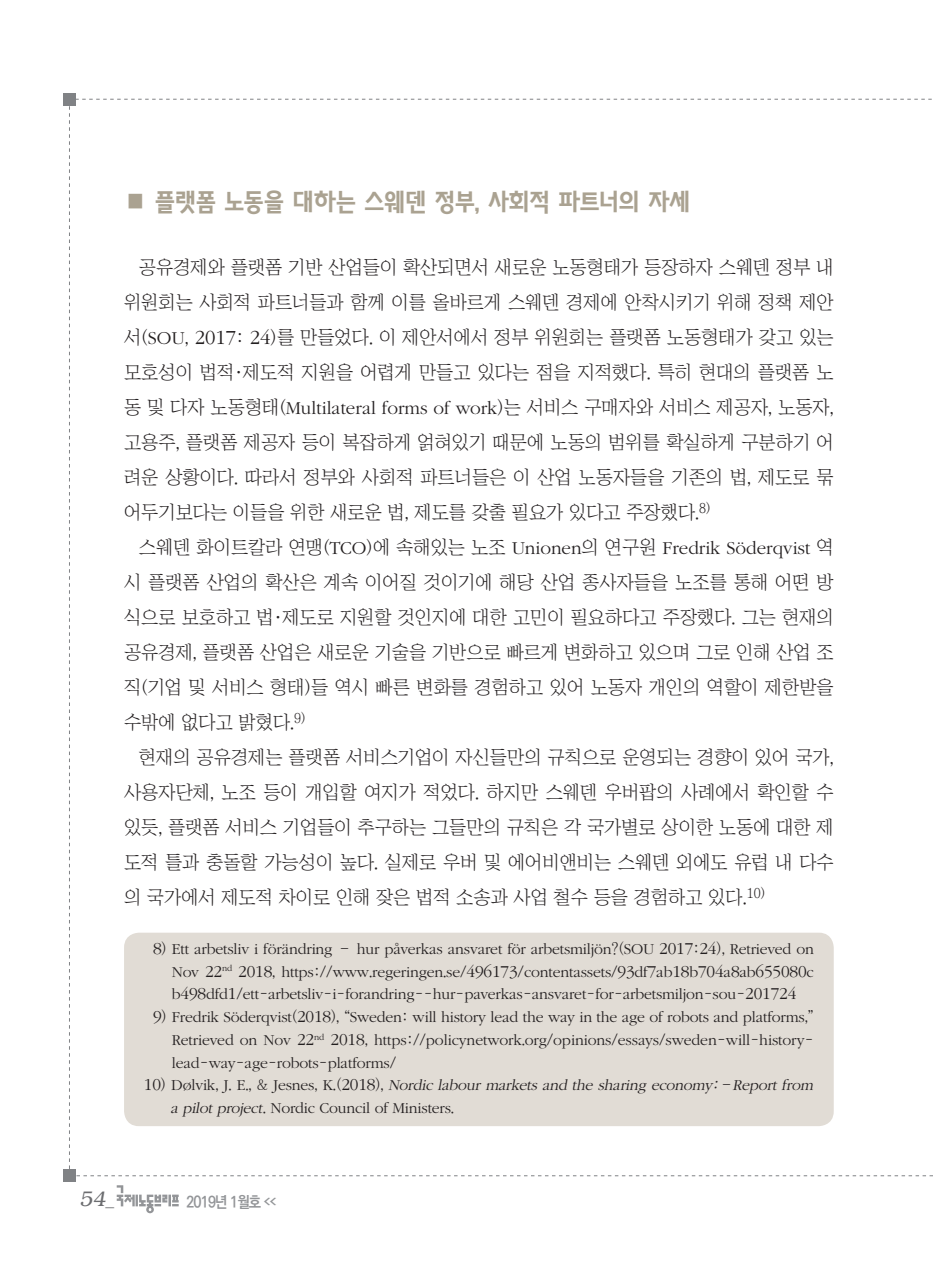
<style>
.page{position:relative;width:933px;height:1275px;background:#fff}
.page>*{position:absolute;margin:0;border:0;box-sizing:border-box;transform-origin:0 0}
.서론{font:24.5px "KBI Zfor SM Esgo H";letter-spacing:-.03em;color:#aaa291}
.t1{font:italic 300 21px "Bookman";color:#6c6d70}
.본문{font:18.9px/35px "Chosunilbo NM";color:#231f20;text-align:justify}
.각주{font:300 15.75px/22.8px "ITC Garamond Std";letter-spacing:-.01em;color:#231f20;text-align:justify}
.각주-2{font:italic 300 15.75px/22.8px "ITC Garamond Std";color:#231f20}
.t2{font:700 15.75px "Ko Pub Dotum";letter-spacing:-.055em;color:#939598;scale:.9 1}
.s1{font-family:"ITC Garamond Std";font-weight:300}
.s2{font-family:"ITC Garamond Std";font-weight:300;font-size:20.82px}
.s3{font-size:17.32px}
.s4{font-family:"Chosunilbo NM";font-weight:400}
.s5{font-style:normal;font-size:17.32px}
.s6{font-family:"Chosunilbo NM";font-weight:400;font-style:normal}
.s7{font-style:normal}
.s8{font-family:"Helvetica";font-weight:400;font-style:normal;font-size:17.5px}
.s9{font-size:7.88px}
</style>
<div class="page">
<div style="left:64px;top:1170px;width:12px;height:12px;background:#808285"></div>
<div style="left:64px;top:93px;width:12px;height:12px;background:#808285"></div>
<svg style="left:117px;top:1185px;width:62px;height:28px"></svg>
<div style="left:124px;top:933px;width:709px;height:193px;background:#e1dcd5;border-radius:15px"></div>
<p class="서론" style="left:124px;top:187px;width:568px">■ 플랫폼 노동을 대하는 스웨덴 정부, 사회적 파트너의 자세</p>
<p class="본문" style="left:124px;top:249px;width:711px;text-indent:15px">공유경제와 플랫폼 기반 산업들이 확산되면서 새로운 노동형태가 등장하자 스웨덴 정부 내 위원회는 사회적 파트너들과 함께 이를 올바르게 스웨덴 경제에 안착시키기 위해 정책 제안 서(<span class="s1">SOU</span>, <span class="s2">2017</span>: <span class="s2">24</span>)를 만들었다. 이 제안서에서 정부 위원회는 플랫폼 노동형태가 갖고 있는 모호성이 법적·제도적 지원을 어렵게 만들고 있다는 점을 지적했다. 특히 현대의 플랫폼 노 동 및 다자 노동형태(<span class="s1">Multilateral forms of work</span>)는 서비스 구매자와 서비스 제공자, 노동자, 고용주, 플랫폼 제공자 등이 복잡하게 얽혀있기 때문에 노동의 범위를 확실하게 구분하기 어 려운 상황이다. 따라서 정부와 사회적 파트너들은 이 산업 노동자들을 기존의 법, 제도로 묶 어두기보다는 이들을 위한 새로운 법, 제도를 갖출 필요가 있다고 주장했다.<sup>8)</sup></p>
<p class="본문" style="left:124px;top:529px;width:711px;text-indent:15px">스웨덴 화이트칼라 연맹(<span class="s1">TCO</span>)에 속해있는 노조 <span class="s1">Unionen</span>의 연구원 <span class="s1">Fredrik Söderqvist</span> 역 시 플랫폼 산업의 확산은 계속 이어질 것이기에 해당 산업 종사자들을 노조를 통해 어떤 방 식으로 보호하고 법·제도로 지원할 것인지에 대한 고민이 필요하다고 주장했다. 그는 현재의 공유경제, 플랫폼 산업은 새로운 기술을 기반으로 빠르게 변화하고 있으며 그로 인해 산업 조 직(기업 및 서비스 형태)들 역시 빠른 변화를 경험하고 있어 노동자 개인의 역할이 제한받을 수밖에 없다고 밝혔다.<sup>9)</sup></p>
<p class="본문" style="left:124px;top:739px;width:711px;text-indent:15px">현재의 공유경제는 플랫폼 서비스기업이 자신들만의 규칙으로 운영되는 경향이 있어 국가, 사용자단체, 노조 등이 개입할 여지가 적었다. 하지만 스웨덴 우버팝의 사례에서 확인할 수 있듯, 플랫폼 서비스 기업들이 추구하는 그들만의 규칙은 각 국가별로 상이한 노동에 대한 제 도적 틀과 충돌할 가능성이 높다. 실제로 우버 및 에어비앤비는 스웨덴 외에도 유럽 내 다수 의 국가에서 제도적 차이로 인해 잦은 법적 소송과 사업 철수 등을 경험하고 있다.<sup>10)</sup></p>
<p class="각주" style="left:172px;top:938px;width:643px;text-indent:-19px"><span class="s3">8</span><span class="s4">)</span> Ett arbetsliv i förändring <span class="s4">–</span> hur påverkas ansvaret för arbetsmiljön<span class="s4">?(</span>SOU <span class="s3">2017</span><span class="s4">:</span><span class="s3">24</span><span class="s4">),</span> Retrieved on Nov <span class="s3">22</span><sup>nd</sup> <span class="s3">2018</span><span class="s4">,</span> https<span class="s4">://</span>www<span class="s4">.</span>regeringen<span class="s4">.</span>se<span class="s4">/</span><span class="s3">496173</span><span class="s4">/</span>contentassets<span class="s4">/</span><span class="s3">93</span>df<span class="s3">7</span>ab<span class="s3">18</span>b<span class="s3">704</span>a<span class="s3">8</span>ab<span class="s3">655080</span>c b<span class="s3">498</span>dfd<span class="s3">1</span><span class="s4">/</span>ett<span class="s4">-</span>arbetsliv<span class="s4">-</span>i<span class="s4">-</span>forandring<span class="s4">--</span>hur<span class="s4">-</span>paverkas<span class="s4">-</span>ansvaret<span class="s4">-</span>for<span class="s4">-</span>arbetsmiljon<span class="s4">-</span>sou<span class="s4">-</span><span class="s3">201724</span></p>
<p class="각주" style="left:172px;top:1006px;width:643px;text-indent:-19px"><span class="s3">9</span><span class="s4">)</span> Fredrik Söderqvist<span class="s4">(</span><span class="s3">2018</span><span class="s4">), “</span>Sweden<span class="s4">:</span> will history lead the way in the age of robots and platforms<span class="s4">,” </span>Retrieved on Nov <span class="s3">22</span><sup>nd</sup> <span class="s3">2018</span><span class="s4">,</span> https<span class="s4">://</span>policynetwork<span class="s4">.</span>org<span class="s4">/</span>opinions<span class="s4">/</span>essays<span class="s4">/</span>sweden<span class="s4">-</span>will<span class="s4">-</span>history&shy;lead<span class="s4">-</span>way<span class="s4">-</span>age<span class="s4">-</span>robots<span class="s4">-</span>platforms<span class="s4">/</span></p>
<p class="각주-2" style="left:170px;top:1074px;width:647px;text-indent:-26px"><span class="s5">1 0</span> <span class="s6">)</span> <span class="s7">D ø l v i k</span> <span class="s6">,</span> <span class="s7">J</span> <span class="s6">.</span> <span class="s7">E</span> <span class="s6">. , &amp;</span> <span class="s7">J e s n e s</span> <span class="s6">,</span> <span class="s7">K</span> <span class="s6">. (</span> <span class="s5">2 0 1 8</span> <span class="s6">) ,</span> Nordic labour markets and the sharing economy <span class="s4">:–</span>Report from apilotproject<span class="s6">.</span> <span class="s7">Nordic Council of Ministers</span><span class="s6">.</span></p>
<p class="t1" style="left:79px;top:1187px;width:36px">54<span class="s8">_</span></p>
<p class="t2" style="left:186px;top:1194px;width:101px">2019년 1월호 <span class="s9">&lt;&lt;</span></p>
</div>
